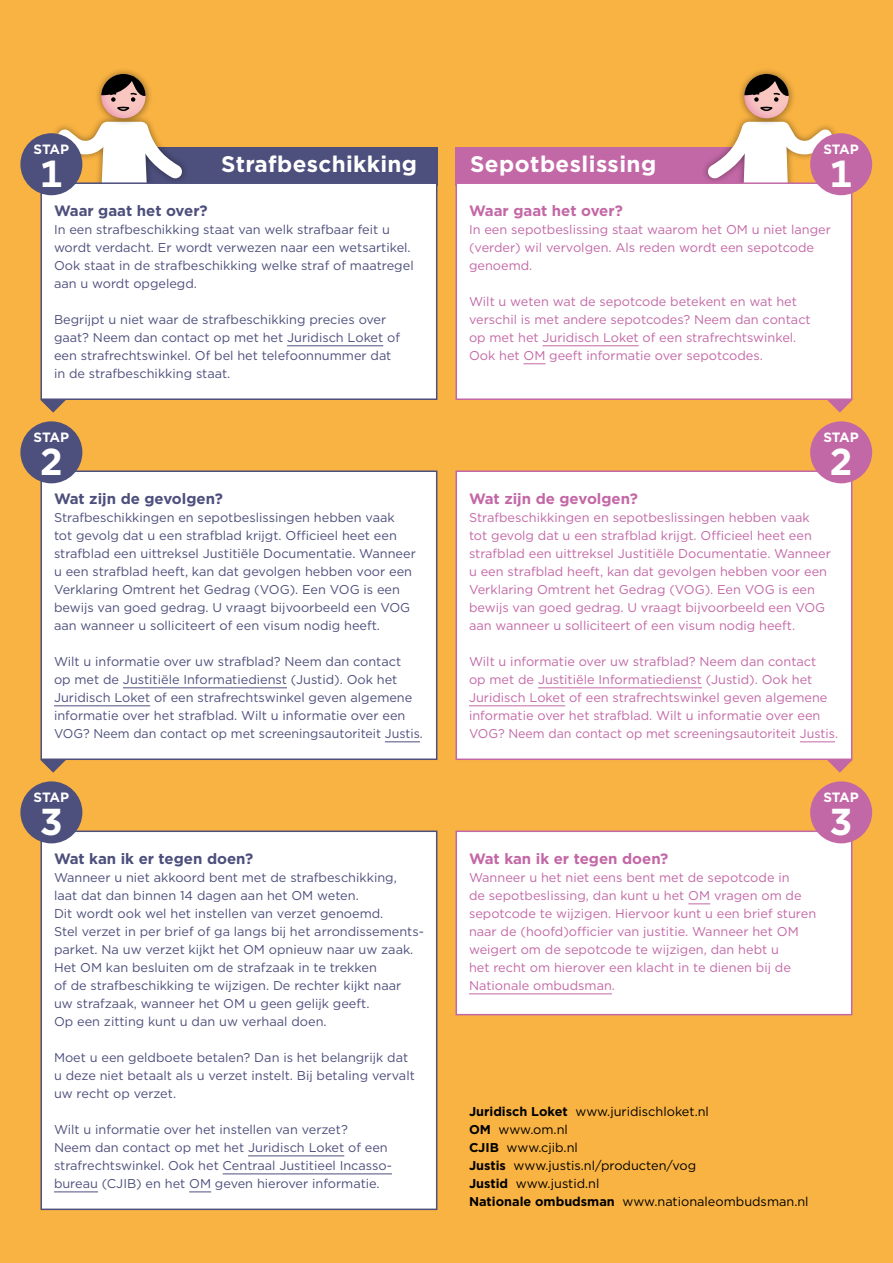
<style>
.page{position:relative;width:893px;height:1263px;background:#f9b342}
.page>*{position:absolute;margin:0;border:0;box-sizing:border-box;transform-origin:0 0}
.t1{font:700 37.5px "Gotham";color:#fff}
.t2{font:700 22.5px "Gotham";letter-spacing:.015em;color:#fff}
.t3{font:700 15px "Gotham";color:#4d4f7c}
.t4{font:700 15px "Gotham";color:#c368a6}
.t5{font:700 13.5px "Gotham";letter-spacing:-.015em;color:#fff}
.t6{font:12.75px/18px "Gotham";color:#4d4f7c}
.t7{font:12.75px/18px "Gotham";color:#c368a6}
.t8{font:12.75px/18px "Gotham";color:#000}
.s1{font-weight:700}
</style>
<div class="page">
<div style="left:135px;top:147px;width:302px;height:38px;background:#4d4f7c"></div>
<div style="left:455px;top:147px;width:303px;height:38px;background:#c368a6"></div>
<svg style="left:40px;top:400px;width:26px;height:13px"></svg>
<svg style="left:40px;top:760px;width:26px;height:13px"></svg>
<svg style="left:827px;top:400px;width:25px;height:13px"></svg>
<svg style="left:827px;top:760px;width:25px;height:13px"></svg>
<div style="left:40px;top:182px;width:397px;height:218px;background:#fff;border:2px solid #4d4f7c"></div>
<div style="left:40px;top:470px;width:397px;height:290px;background:#fff;border:2px solid #4d4f7c"></div>
<div style="left:40px;top:830px;width:397px;height:380px;background:#fff;border:2px solid #4d4f7c"></div>
<div style="left:455px;top:182px;width:397px;height:218px;background:#fff;border:2px solid #c368a6"></div>
<div style="left:455px;top:470px;width:397px;height:290px;background:#fff;border:2px solid #c368a6"></div>
<div style="left:455px;top:830px;width:397px;height:185px;background:#fff;border:2px solid #c368a6"></div>
<hr style="left:287px;top:345px;width:96px;height:1px;background:#4d4f7c">
<hr style="left:123px;top:687px;width:164px;height:1px;background:#4d4f7c">
<hr style="left:54px;top:705px;width:96px;height:1px;background:#4d4f7c">
<hr style="left:385px;top:741px;width:35px;height:1px;background:#4d4f7c">
<hr style="left:248px;top:1155px;width:96px;height:1px;background:#4d4f7c">
<hr style="left:223px;top:1173px;width:169px;height:1px;background:#4d4f7c">
<hr style="left:54px;top:1191px;width:44px;height:1px;background:#4d4f7c">
<svg style="left:189px;top:1191px;width:22px;height:1px"></svg>
<hr style="left:543px;top:345px;width:96px;height:1px;background:#c368a6">
<svg style="left:524px;top:363px;width:21px;height:1px"></svg>
<hr style="left:538px;top:687px;width:164px;height:1px;background:#c368a6">
<hr style="left:469px;top:705px;width:96px;height:1px;background:#c368a6">
<hr style="left:800px;top:741px;width:35px;height:1px;background:#c368a6">
<svg style="left:688px;top:903px;width:22px;height:1px"></svg>
<hr style="left:469px;top:993px;width:143px;height:1px;background:#c368a6">
<div style="left:20px;top:421px;width:62px;height:62px;background:#4d4f7c;border-radius:50%"></div>
<div style="left:20px;top:781px;width:62px;height:62px;background:#4d4f7c;border-radius:50%"></div>
<div style="left:20px;top:133px;width:62px;height:62px;background:#4d4f7c;border-radius:50%"></div>
<div style="left:810px;top:421px;width:62px;height:62px;background:#c368a6;border-radius:50%"></div>
<div style="left:810px;top:781px;width:62px;height:62px;background:#c368a6;border-radius:50%"></div>
<div style="left:810px;top:133px;width:62px;height:62px;background:#c368a6;border-radius:50%"></div>
<div style="left:94px;top:67px;width:59px;height:59px;background:#000;opacity:.45"></div>
<svg style="left:46px;top:74px;width:148px;height:122px"></svg>
<div style="left:737px;top:67px;width:59px;height:59px;background:#000;opacity:.45"></div>
<svg style="left:696px;top:74px;width:148px;height:122px"></svg>
<p class="t5" style="left:34px;top:140px;width:37px">STAP</p>
<h1 class="t1" style="left:40px;top:149px;width:24px">1</h1>
<h2 class="t2" style="left:221px;top:149px;width:198px">Strafbeschikking</h2>
<h2 class="t2" style="left:470px;top:149px;width:188px">Sepotbeslissing</h2>
<p class="t5" style="left:823px;top:140px;width:37px">STAP</p>
<h1 class="t1" style="left:830px;top:149px;width:24px">1</h1>
<p class="t3" style="left:54px;top:201px;width:155px">Waar gaat het over?</p>
<p class="t6" style="left:54px;top:220px;width:361px">In een strafbeschikking staat van welk strafbaar feit u wordt verdacht. Er wordt verwezen naar een wetsartikel.<br>Ook staat in de strafbeschikking welke straf of maatregel aan u wordt opgelegd.</p>
<p class="t6" style="left:54px;top:310px;width:348px">Begrijpt u niet waar de strafbeschikking precies over gaat? Neem dan contact op met het Juridisch Loket of een strafrechtswinkel. Of bel het telefoonnummer dat in de strafbeschikking staat.</p>
<p class="t5" style="left:34px;top:428px;width:37px">STAP</p>
<h1 class="t1" style="left:40px;top:436px;width:24px">2</h1>
<p class="t3" style="left:54px;top:489px;width:170px">Wat zijn de gevolgen?</p>
<p class="t6" style="left:54px;top:508px;width:363px">Strafbeschikkingen en sepotbeslissingen hebben vaak tot gevolg dat u een strafblad krijgt. Officieel heet een strafblad een uittreksel Justitiële Documentatie. Wanneer u een strafblad heeft, kan dat gevolgen hebben voor een Verklaring Omtrent het Gedrag (VOG). Een VOG is een bewijs van goed gedrag. U vraagt bijvoorbeeld een VOG aan wanneer u solliciteert of een visum nodig heeft.</p>
<p class="t6" style="left:54px;top:652px;width:370px">Wilt u informatie over uw strafblad? Neem dan contact<br>op met de Justitiële Informatiedienst (Justid). Ook het Juridisch Loket of een strafrechtswinkel geven algemene informatie over het strafblad. Wilt u informatie over een VOG? Neem dan contact op met screeningsautoriteit Justis.</p>
<p class="t5" style="left:34px;top:788px;width:37px">STAP</p>
<h1 class="t1" style="left:40px;top:796px;width:24px">3</h1>
<p class="t3" style="left:54px;top:849px;width:201px">Wat kan ik er tegen doen?</p>
<p class="t6" style="left:54px;top:868px;width:371px">Wanneer u niet akkoord bent met de strafbeschikking,<br>laat dat dan binnen 14 dagen aan het OM weten.<br>Dit wordt ook wel het instellen van verzet genoemd.<br>Stel verzet in per brief of ga langs bij het arrondissements&shy;parket. Na uw verzet kijkt het OM opnieuw naar uw zaak.<br>Het OM kan besluiten om de strafzaak in te trekken<br>of de strafbeschikking te wijzigen. De rechter kijkt naar<br>uw strafzaak, wanneer het OM u geen gelijk geeft.<br>Op een zitting kunt u dan uw verhaal doen.</p>
<p class="t6" style="left:54px;top:1048px;width:362px">Moet u een geldboete betalen? Dan is het belangrijk dat u deze niet betaalt als u verzet instelt. Bij betaling vervalt uw recht op verzet.</p>
<p class="t6" style="left:54px;top:1120px;width:339px">Wilt u informatie over het instellen van verzet?<br>Neem dan contact op met het Juridisch Loket of een strafrechtswinkel. Ook het Centraal Justitieel Incasso&shy;bureau (CJIB) en het OM geven hierover informatie.</p>
<p class="t4" style="left:469px;top:201px;width:155px">Waar gaat het over?</p>
<p class="t7" style="left:469px;top:220px;width:363px">In een sepotbeslissing staat waarom het OM u niet langer (verder) wil vervolgen. Als reden wordt een sepotcode genoemd.</p>
<p class="t7" style="left:469px;top:292px;width:343px">Wilt u weten wat de sepotcode betekent en wat het verschil is met andere sepotcodes? Neem dan contact op met het Juridisch Loket of een strafrechtswinkel.<br>Ook het OM geeft informatie over sepotcodes.</p>
<p class="t5" style="left:823px;top:428px;width:37px">STAP</p>
<h1 class="t1" style="left:830px;top:436px;width:24px">2</h1>
<p class="t4" style="left:469px;top:489px;width:170px">Wat zijn de gevolgen?</p>
<p class="t7" style="left:469px;top:508px;width:363px">Strafbeschikkingen en sepotbeslissingen hebben vaak tot gevolg dat u een strafblad krijgt. Officieel heet een strafblad een uittreksel Justitiële Documentatie. Wanneer u een strafblad heeft, kan dat gevolgen hebben voor een Verklaring Omtrent het Gedrag (VOG). Een VOG is een bewijs van goed gedrag. U vraagt bijvoorbeeld een VOG aan wanneer u solliciteert of een visum nodig heeft.</p>
<p class="t7" style="left:469px;top:652px;width:371px">Wilt u informatie over uw strafblad? Neem dan contact<br>op met de Justitiële Informatiedienst (Justid). Ook het Juridisch Loket of een strafrechtswinkel geven algemene informatie over het strafblad. Wilt u informatie over een VOG? Neem dan contact op met screeningsautoriteit Justis.</p>
<p class="t4" style="left:469px;top:849px;width:201px">Wat kan ik er tegen doen?</p>
<p class="t7" style="left:469px;top:868px;width:349px">Wanneer u het niet eens bent met de sepotcode in<br>de sepotbeslissing, dan kunt u het OM vragen om de sepotcode te wijzigen. Hiervoor kunt u een brief sturen naar de (hoofd)officier van justitie. Wanneer het OM weigert om de sepotcode te wijzigen, dan hebt u<br>het recht om hierover een klacht in te dienen bij de Nationale ombudsman.</p>
<p class="t5" style="left:823px;top:788px;width:37px">STAP</p>
<h1 class="t1" style="left:830px;top:796px;width:24px">3</h1>
<p class="t8" style="left:469px;top:1102px;width:341px"><span class="s1">Juridisch Loket</span> www.juridischloket.nl<br><span class="s1">OM</span> www.om.nl<br><span class="s1">CJIB</span> www.cjib.nl<br><span class="s1">Justis</span> www.justis.nl/producten/vog<br><span class="s1">Justid</span> www.justid.nl<br><span class="s1">Nationale ombudsman</span> www.nationaleombudsman.nl</p>
</div>
